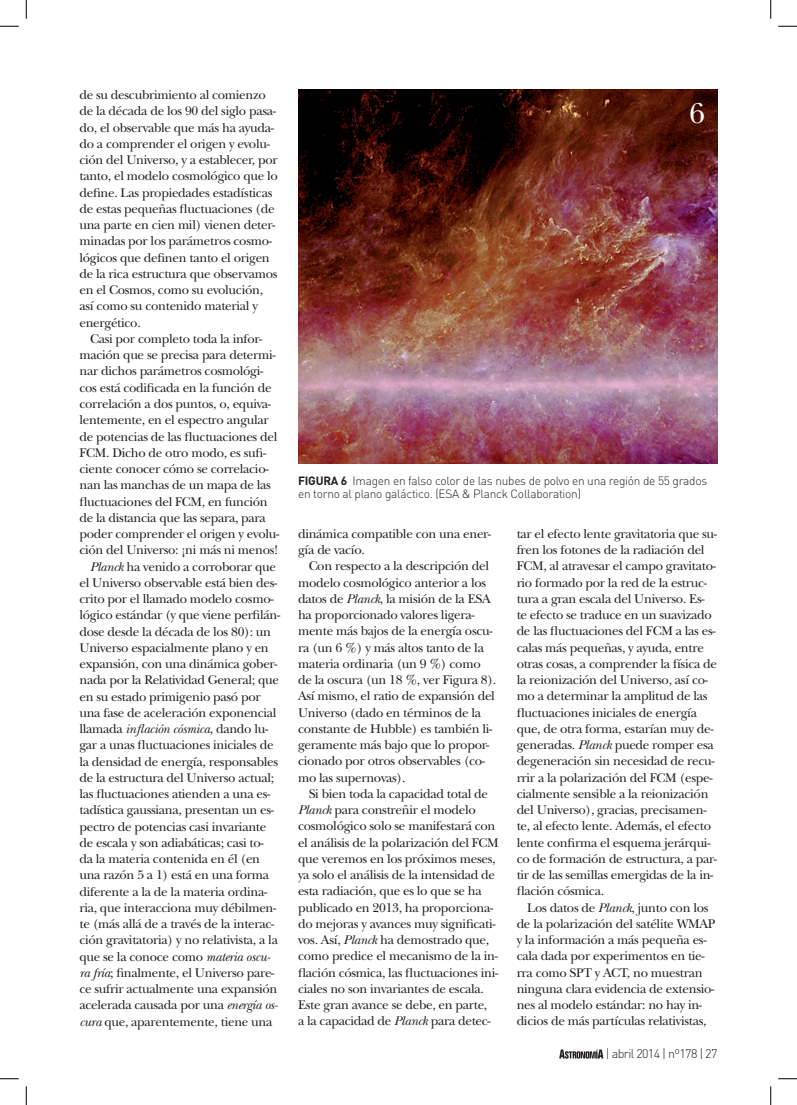
<style>
.page{position:relative;width:797px;height:1105px;background:#fff}
.page>*{position:absolute;margin:0;border:0;box-sizing:border-box;transform-origin:0 0}
.t1{font:30px "New Baskerville Std";color:#fff}
.t2{font:13.12px/16.2px "New Baskerville Std";letter-spacing:-.025em;color:#231f20}
.t3{font:300 12.5px "DIN";letter-spacing:-.05em;color:#231f20}
.t4{font:300 11.88px/13.1px "DIN";letter-spacing:-.02em;color:#231f20}
.s1{font-style:italic}
.s2{font-weight:700}
</style>
<div class="page">
<svg style="left:559px;top:1049px;width:44px;height:9px"></svg>
<img style="left:298px;top:90px;width:419px;height:374px">
<svg style="left:0;top:25px;width:19px;height:2px"></svg>
<svg style="left:778px;top:25px;width:19px;height:2px"></svg>
<svg style="left:0;top:1078px;width:19px;height:1px"></svg>
<svg style="left:778px;top:1078px;width:19px;height:1px"></svg>
<svg style="left:25px;top:0;width:2px;height:19px"></svg>
<svg style="left:25px;top:1086px;width:2px;height:19px"></svg>
<svg style="left:770px;top:0;width:1px;height:19px"></svg>
<svg style="left:770px;top:1086px;width:1px;height:19px"></svg>
<p class="t2" style="left:79px;top:87px;width:200px">de su descubrimiento al comienzo de la década de los 90 del siglo pasa&shy;do, el observable que más ha ayuda&shy;do a comprender el origen y evolu&shy;ción del Universo, y a establecer, por tanto, el modelo cosmológico que lo define. Las propiedades estadísticas de estas pequeñas fluctuaciones (de una parte en cien mil) vienen deter&shy;minadas por los parámetros cosmo&shy;lógicos que definen tanto el origen de la rica estructura que observamos en el Cosmos, como su evolución, así como su contenido material y energético.</p>
<p class="t2" style="left:90px;top:331px;width:174px">Casi por completo toda la infor-</p>
<p class="t2" style="left:79px;top:347px;width:198px">mación que se precisa para determi-</p>
<p class="t2" style="left:79px;top:363px;width:185px">nar dichos parámetros cosmológi-</p>
<p class="t2" style="left:79px;top:379px;width:194px">cos está codificada en la función de</p>
<p class="t2" style="left:79px;top:396px;width:193px">correlación a dos puntos, o, equiva-</p>
<p class="t2" style="left:79px;top:412px;width:191px">lentemente, en el espectro angular</p>
<p class="t2" style="left:79px;top:428px;width:199px">de potencias de las fluctuaciones del</p>
<p class="t2" style="left:79px;top:444px;width:188px">FCM. Dicho de otro modo, es sufi-</p>
<p class="t2" style="left:79px;top:461px;width:191px">ciente conocer cómo se correlacio-</p>
<p class="t2" style="left:79px;top:477px;width:193px">nan las manchas de un mapa de las</p>
<p class="t2" style="left:79px;top:493px;width:190px">fluctuaciones del FCM, en función</p>
<p class="t2" style="left:79px;top:509px;width:188px">de la distancia que las separa, para</p>
<p class="t2" style="left:79px;top:526px;width:201px">poder comprender el origen y evolu-</p>
<p class="t2" style="left:79px;top:542px;width:200px">ción del Universo: ¡ni más ni menos!</p>
<p class="t2" style="left:90px;top:558px;width:187px"><span class="s1">Planck</span> ha venido a corroborar que</p>
<p class="t2" style="left:79px;top:574px;width:199px">el Universo observable está bien des-</p>
<p class="t2" style="left:79px;top:591px;width:196px">crito por el llamado modelo cosmo-</p>
<p class="t2" style="left:79px;top:607px;width:202px">lógico estándar (y que viene perfilán-</p>
<p class="t2" style="left:79px;top:623px;width:193px">dose desde la década de los 80): un</p>
<p class="t2" style="left:79px;top:639px;width:191px">Universo espacialmente plano y en</p>
<p class="t2" style="left:79px;top:656px;width:199px">expansión, con una dinámica gober-</p>
<p class="t2" style="left:79px;top:672px;width:201px">nada por la Relatividad General; que</p>
<p class="t2" style="left:79px;top:688px;width:183px">en su estado primigenio pasó por</p>
<p class="t2" style="left:79px;top:704px;width:199px">una fase de aceleración exponencial</p>
<p class="t2" style="left:79px;top:721px;width:190px">llamada <span class="s1">inflación cósmica</span>, dando lu-</p>
<p class="t2" style="left:79px;top:737px;width:196px">gar a unas fluctuaciones iniciales de</p>
<p class="t2" style="left:79px;top:753px;width:200px">la densidad de energía, responsables</p>
<p class="t2" style="left:79px;top:769px;width:196px">de la estructura del Universo actual;</p>
<p class="t2" style="left:79px;top:786px;width:192px">las fluctuaciones atienden a una es-</p>
<p class="t2" style="left:79px;top:802px;width:196px">tadística gaussiana, presentan un es-</p>
<p class="t2" style="left:79px;top:818px;width:188px">pectro de potencias casi invariante</p>
<p class="t2" style="left:79px;top:834px;width:186px">de escala y son adiabáticas; casi to-</p>
<p class="t2" style="left:79px;top:851px;width:182px">da la materia contenida en él (en</p>
<p class="t2" style="left:79px;top:867px;width:191px">una razón 5 a 1) está en una forma</p>
<p class="t2" style="left:79px;top:883px;width:189px">diferente a la de la materia ordina-</p>
<p class="t2" style="left:79px;top:899px;width:198px">ria, que interacciona muy débilmen-</p>
<p class="t2" style="left:79px;top:916px;width:196px">te (más allá de a través de la interac-</p>
<p class="t2" style="left:79px;top:932px;width:200px">ción gravitatoria) y no relativista, a la</p>
<p class="t2" style="left:79px;top:948px;width:193px">que se la conoce como <span class="s1">materia oscu-</span></p>
<p class="t2" style="left:79px;top:964px;width:196px"><span class="s1">ra fría</span>; finalmente, el Universo pare-</p>
<p class="t2" style="left:79px;top:981px;width:199px">ce sufrir actualmente una expansión</p>
<p class="t2" style="left:79px;top:997px;width:200px">acelerada causada por una <span class="s1">energía os-</span></p>
<p class="t2" style="left:79px;top:1013px;width:194px"><span class="s1">cura</span> que, aparentemente, tiene una</p>
<h1 class="t1" style="left:689px;top:96px;width:17px">6</h1>
<p class="t4" style="left:298px;top:474px;width:411px"><span class="s2">FIGURA 6</span> Imagen en falso color de las nubes de polvo en una región de 55 grados en torno al plano galáctico. (ESA &amp; Planck Collaboration)</p>
<p class="t2" style="left:298px;top:526px;width:194px">dinámica compatible con una ener&shy;gía de vacío.</p>
<p class="t2" style="left:298px;top:558px;width:200px;text-indent:11px">Con respecto a la descripción del modelo cosmológico anterior a los datos de <span class="s1">Planck</span>, la misión de la ESA ha proporcionado valores ligera&shy;mente más bajos de la energía oscu&shy;ra (un 6 %) y más altos tanto de la materia ordinaria (un 9 %) como de la oscura (un 18 %, ver Figura 8).<br>Así mismo, el ratio de expansión del<br>Universo (dado en términos de la constante de Hubble) es también li&shy;geramente más bajo que lo propor&shy;cionado por otros observables (co&shy;mo las supernovas).</p>
<p class="t2" style="left:298px;top:786px;width:202px;text-indent:11px">Si bien toda la capacidad total de <span class="s1">Planck</span> para constreñir el modelo cosmológico solo se manifestará con el análisis de la polarización del FCM que veremos en los próximos meses, ya solo el análisis de la intensidad de esta radiación, que es lo que se ha publicado en 2013, ha proporciona&shy;do mejoras y avances muy significati&shy;vos. Así, <span class="s1">Planck</span> ha demostrado que, como predice el mecanismo de la in&shy;flación cósmica, las fluctuaciones ini&shy;ciales no son invariantes de escala.<br>Este gran avance se debe, en parte,<br>a la capacidad de <span class="s1">Planck</span> para detec-</p>
<p class="t2" style="left:516px;top:526px;width:202px">tar el efecto lente gravitatoria que su&shy;fren los fotones de la radiación del FCM, al atravesar el campo gravitato&shy;rio formado por la red de la estruc&shy;tura a gran escala del Universo. Es&shy;te efecto se traduce en un suavizado de las fluctuaciones del FCM a las es&shy;calas más pequeñas, y ayuda, entre otras cosas, a comprender la física de la reionización del Universo, así co&shy;mo a determinar la amplitud de las fluctuaciones iniciales de energía que, de otra forma, estarían muy de&shy;generadas. <span class="s1">Planck</span> puede romper esa degeneración sin necesidad de recu&shy;rrir a la polarización del FCM (espe&shy;cialmente sensible a la reionización del Universo), gracias, precisamen&shy;te, al efecto lente. Además, el efecto lente confirma el esquema jerárqui&shy;co de formación de estructura, a par&shy;tir de las semillas emergidas de la in&shy;flación cósmica.</p>
<p class="t2" style="left:516px;top:899px;width:200px;text-indent:11px">Los datos de <span class="s1">Planck</span>, junto con los de la polarización del satélite WMAP y la información a más pequeña es&shy;cala dada por experimentos en tie&shy;rra como SPT y ACT, no muestran ninguna clara evidencia de extensio&shy;nes al modelo estándar: no hay in&shy;dicios de más partículas relativistas,</p>
<p class="t3" style="left:606px;top:1046px;width:113px">| abril 2014 | nº178 | 27</p>
</div>
